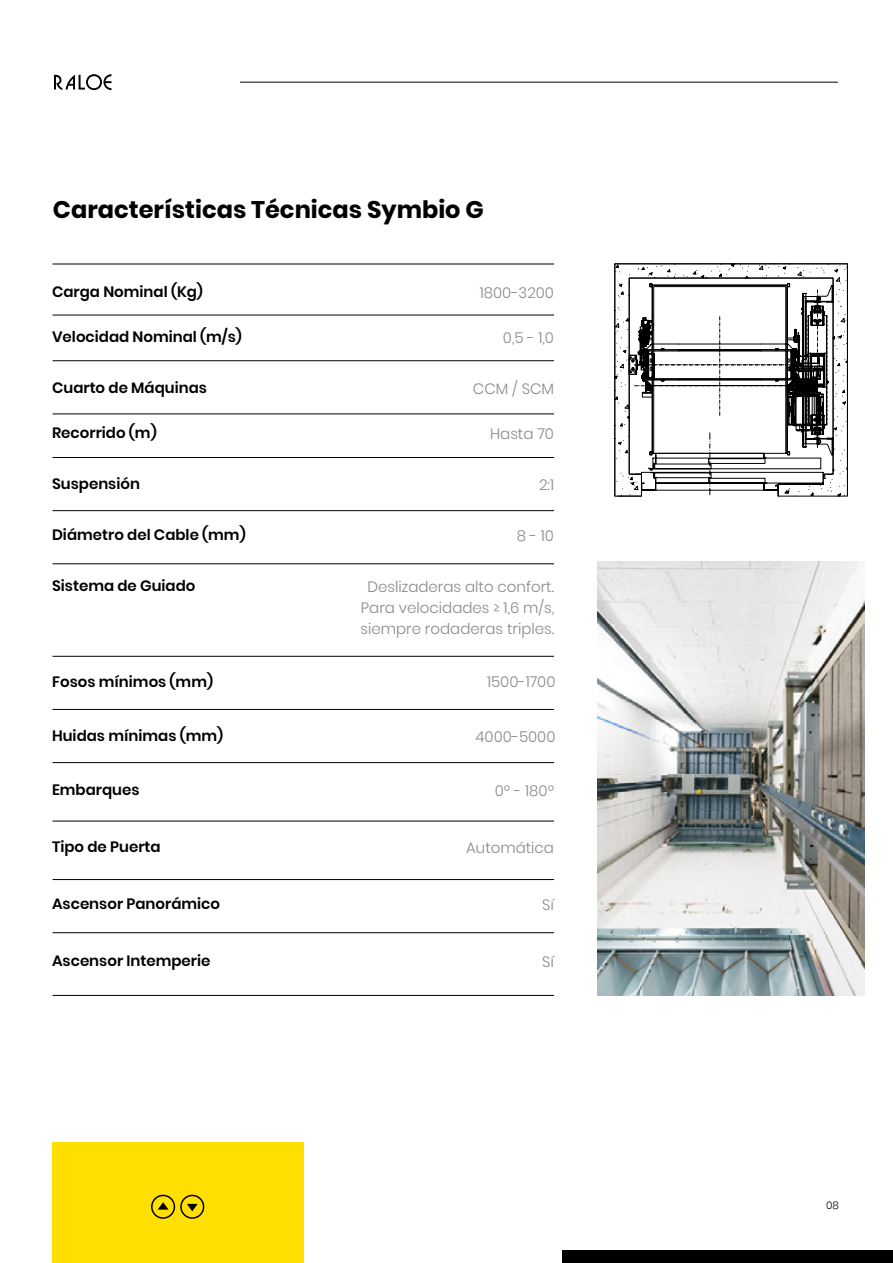
<style>
.page{position:relative;width:893px;height:1263px;background:#fff}
.page>*{position:absolute;margin:0;border:0;box-sizing:border-box;transform-origin:0 0}
.t1{font:700 24px "Poppins";color:#000}
.t2{font:600 15px "Poppins";color:#000}
.t3{font:300 15px/21px "Poppins";color:#8a8989;text-align:center}
.t4{font:300 10.5px "Poppins";color:#000}
</style>
<div class="page">
<div style="left:562px;top:1250px;width:331px;height:13px;background:#000"></div>
<svg style="left:54px;top:74px;width:57px;height:16px"></svg>
<hr style="left:53px;top:264px;width:501px;height:1px;background:#000">
<hr style="left:53px;top:315px;width:501px;height:1px;background:#000">
<hr style="left:53px;top:360px;width:501px;height:1px;background:#000">
<hr style="left:53px;top:413px;width:501px;height:1px;background:#000">
<hr style="left:53px;top:457px;width:501px;height:1px;background:#000">
<hr style="left:53px;top:510px;width:501px;height:1px;background:#000">
<hr style="left:53px;top:563px;width:501px;height:1px;background:#000">
<hr style="left:53px;top:821px;width:501px;height:1px;background:#000">
<hr style="left:53px;top:932px;width:501px;height:1px;background:#000">
<hr style="left:53px;top:995px;width:501px;height:1px;background:#000">
<hr style="left:53px;top:656px;width:501px;height:1px;background:#000">
<hr style="left:53px;top:709px;width:501px;height:1px;background:#000">
<hr style="left:53px;top:879px;width:501px;height:1px;background:#000">
<hr style="left:53px;top:762px;width:501px;height:1px;background:#000">
<div style="left:52px;top:1143px;width:251px;height:120px;background:#ffdf00"></div>
<div style="left:151px;top:1195px;width:24px;height:24px;border:2px solid #000;border-radius:50%"></div>
<div style="left:180px;top:1195px;width:24px;height:24px;border:2px solid #000;border-radius:50%"></div>
<svg style="left:158px;top:1202px;width:10px;height:7px"></svg>
<svg style="left:187px;top:1204px;width:11px;height:7px"></svg>
<hr style="left:240px;top:82px;width:598px;height:1px;background:#000">
<svg style="left:614px;top:263px;width:234px;height:233px"></svg>
<svg style="left:617px;top:285px;width:216px;height:211px"></svg>
<img style="left:597px;top:562px;width:267px;height:434px">
<h1 class="t1" style="left:53px;top:196px;width:432px">Características Técnicas Symbio G</h1>
<p class="t2" style="left:52px;top:283px;width:152px">Carga Nominal (Kg)</p>
<p class="t2" style="left:52px;top:328px;width:191px">Velocidad Nominal (m/s)</p>
<p class="t2" style="left:52px;top:379px;width:156px">Cuarto de Máquinas</p>
<p class="t2" style="left:52px;top:424px;width:106px">Recorrido (m)</p>
<p class="t2" style="left:52px;top:475px;width:89px">Suspensión</p>
<p class="t2" style="left:52px;top:526px;width:195px">Diámetro del Cable (mm)</p>
<p class="t2" style="left:52px;top:577px;width:145px">Sistema de Guiado</p>
<p class="t3" style="left:480px;top:282px;width:76px">1800-3200</p>
<p class="t3" style="left:503px;top:327px;width:53px">0,5 - 1,0</p>
<p class="t3" style="left:473px;top:378px;width:83px">CCM / SCM</p>
<p class="t3" style="left:490px;top:423px;width:65px">Hasta 70</p>
<p class="t3" style="left:539px;top:474px;width:17px">2:1</p>
<p class="t3" style="left:517px;top:525px;width:39px">8 - 10</p>
<p class="t3" style="left:360px;top:576px;width:195px">Deslizaderas alto confort.<br>Para velocidades ≥ 1,6 m/s, siempre rodaderas triples.</p>
<p class="t2" style="left:52px;top:673px;width:163px">Fosos mínimos (mm)</p>
<p class="t2" style="left:52px;top:727px;width:173px">Huidas mínimas (mm)</p>
<p class="t2" style="left:52px;top:781px;width:89px">Embarques</p>
<p class="t3" style="left:487px;top:671px;width:70px">1500-1700</p>
<p class="t3" style="left:475px;top:726px;width:82px">4000-5000</p>
<p class="t3" style="left:495px;top:780px;width:61px">0º - 180º</p>
<p class="t2" style="left:52px;top:838px;width:110px">Tipo de Puerta</p>
<p class="t3" style="left:466px;top:837px;width:89px">Automática</p>
<p class="t2" style="left:52px;top:895px;width:170px">Ascensor Panorámico</p>
<p class="t3" style="left:542px;top:894px;width:13px">Sí</p>
<p class="t2" style="left:52px;top:952px;width:160px">Ascensor Intemperie</p>
<p class="t3" style="left:542px;top:951px;width:13px">Sí</p>
<p class="t4" style="left:826px;top:1199px;width:14px">08</p>
</div>
